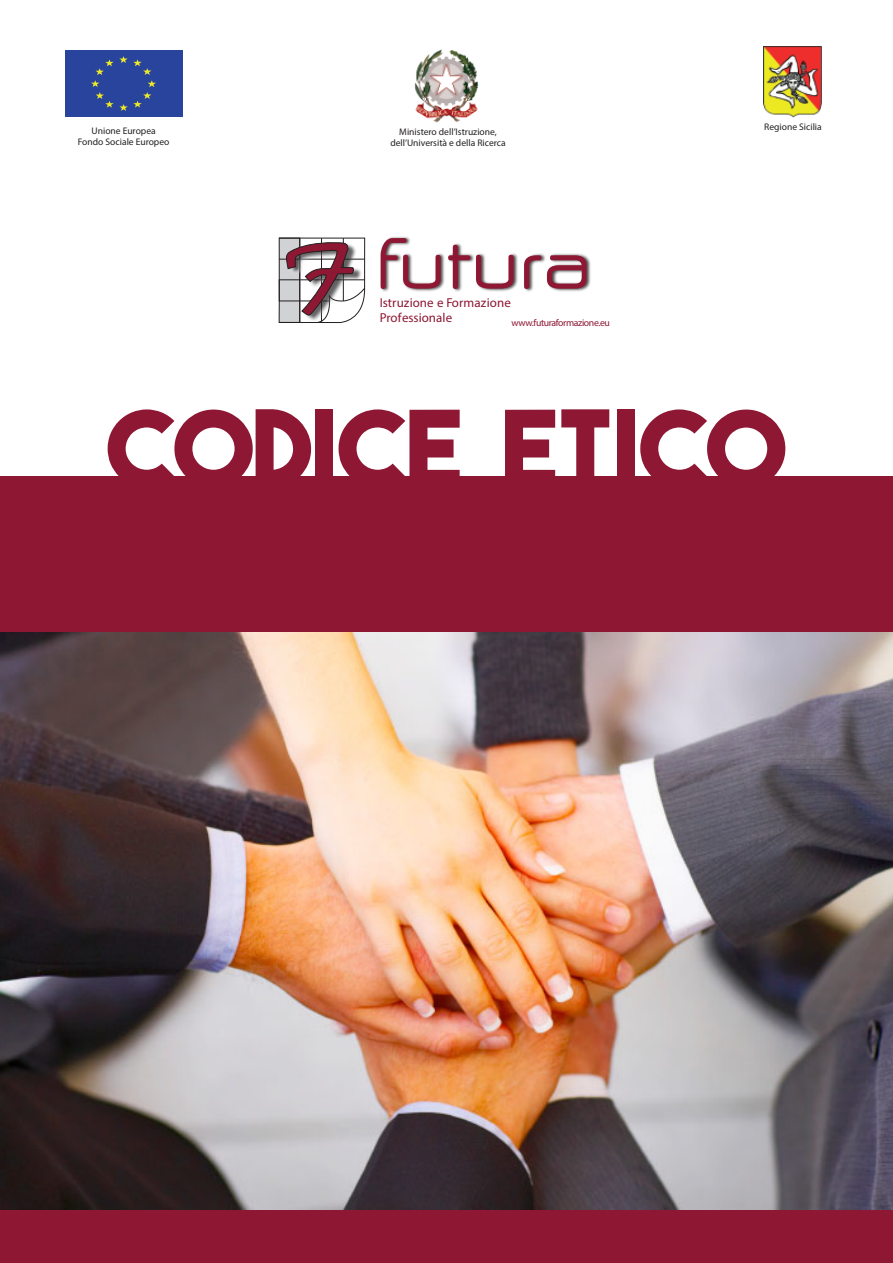
<style>
.page{position:relative;width:893px;height:1263px;background:#fff}
.page>*{position:absolute;margin:0;border:0;box-sizing:border-box;transform-origin:0 0}
.t1{font:106.5px "The Bold Font";color:#8e1733}
.t2{font:12.9px/15.6px "Myriad Pro";color:#8e1733}
.t3{font:9.75px "Myriad Pro";letter-spacing:-.04em;color:#8e1733}
.t4{font:9.6px/11.6px "Myriad Pro";color:#231f20;text-align:center}
</style>
<div class="page">
<img style="left:278px;top:237px;width:50px;height:86px">
<svg style="left:279px;top:238px;width:49px;height:85px"></svg>
<img style="left:328px;top:236px;width:263px;height:87px">
<svg style="left:381px;top:238px;width:60px;height:51px"></svg>
<svg style="left:448px;top:245px;width:22px;height:44px"></svg>
<svg style="left:476px;top:255px;width:38px;height:34px"></svg>
<svg style="left:524px;top:255px;width:17px;height:34px"></svg>
<svg style="left:547px;top:255px;width:39px;height:34px"></svg>
<div style="left:65px;top:50px;width:117px;height:67px;background:#29449c"></div>
<svg style="left:91px;top:56px;width:65px;height:55px"></svg>
<img style="left:763px;top:47px;width:58px;height:71px">
<img style="left:414px;top:49px;width:65px;height:74px">
<div style="left:0;top:476px;width:893px;height:787px;background:#8e1733"></div>
<img style="left:0;top:632px;width:893px;height:577px">
<p class="t4" style="left:78px;top:124px;width:93px">Unione Europea<br>Fondo Sociale Europeo</p>
<p class="t4" style="left:764px;top:121px;width:59px">Regione Sicilia</p>
<p class="t4" style="left:390px;top:125px;width:117px">Ministero dell’Istruzione, dell’Università e della Ricerca</p>
<h2 class="t2" style="left:380px;top:294px;width:133px">Istruzione e Formazione<br>Professionale</h2>
<p class="t3" style="left:512px;top:317px;width:100px">www.futuraformazione.eu</p>
<h1 class="t1" style="left:108px;top:382px;width:679px">CODICE ETICO</h1>
</div>
